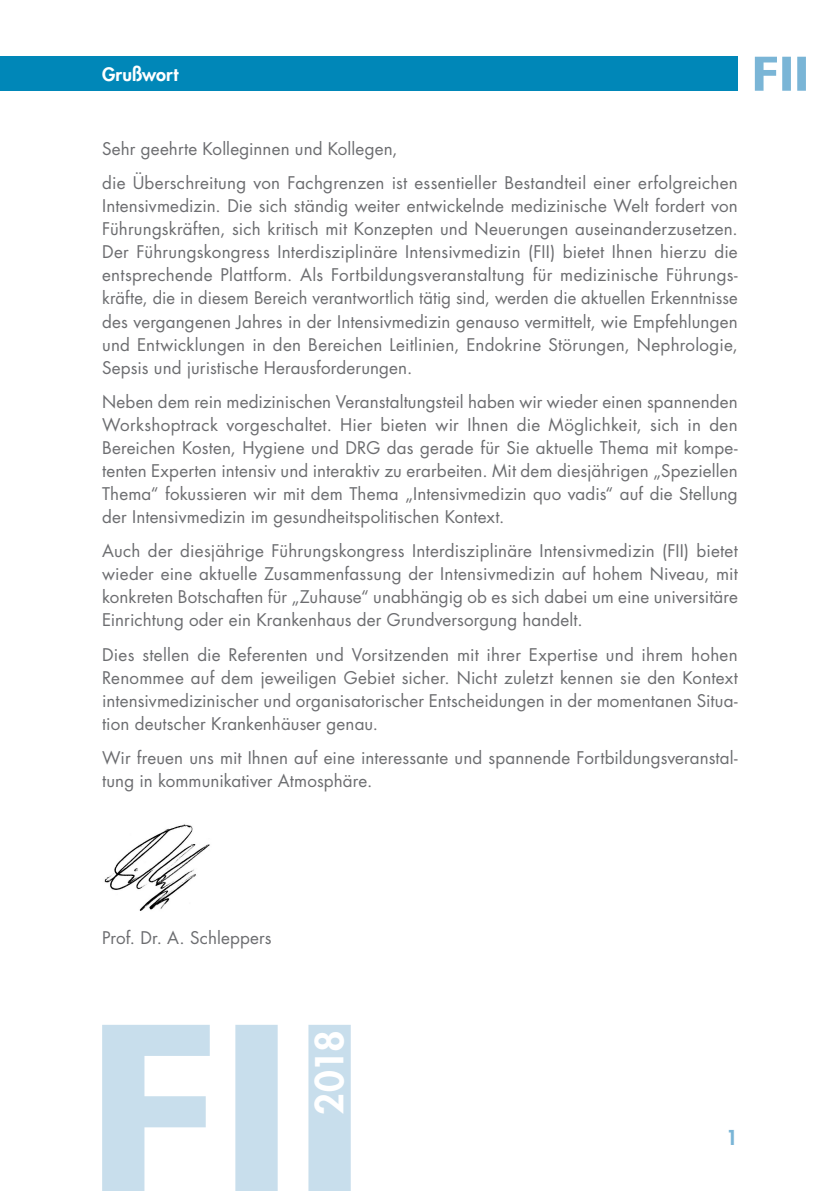
<style>
.page{position:relative;width:840px;height:1191px;background:#fff}
.page>*{position:absolute;margin:0;border:0;box-sizing:border-box;transform-origin:0 0}
.t1{font:800 37.6px "Futura";color:#fff}
.t2{font:800 20px "Futura";color:#7ab5d6}
.t3{font:800 18px "Futura";color:#fff}
.t4{font:17px/23px "Futura";letter-spacing:.01em;color:#6c6d70;text-align:justify}
</style>
<div class="page">
<div style="left:0;top:57px;width:737px;height:34px;background:#0087b8"></div>
<svg style="left:754px;top:57px;width:51px;height:34px"></svg>
<svg style="left:102px;top:1025px;width:248px;height:166px;fill:#c8deec"></svg>
<img style="left:104px;top:824px;width:106px;height:87px">
<p class="t3" style="left:102px;top:62px;width:78px">Grußwort</p>
<p class="t4" style="left:102px;top:131px;width:636px;line-height:34.4px">Sehr geehrte Kolleginnen und Kollegen,<br>die Überschreitung von Fachgrenzen ist essentieller Bestandteil einer erfolgreichen</p>
<p class="t4" style="left:102px;top:194px;width:636px">Intensivmedizin. Die sich ständig weiter entwickelnde medizinische Welt fordert von Führungskräften, sich kritisch mit Konzepten und Neuerungen auseinanderzusetzen.<br>Der Führungskongress Interdisziplinäre Intensivmedizin (FII) bietet Ihnen hierzu die entsprechende Plattform. Als Fortbildungsveranstaltung für medizinische Führungs‑ kräfte, die in diesem Bereich verantwortlich tätig sind, werden die aktuellen Erkenntnisse des vergangenen Jahres in der Intensivmedizin genauso vermittelt, wie Empfehlungen und Entwicklungen in den Bereichen Leitlinien, Endokrine Störungen, Nephrologie, Sepsis und juristische Herausforderungen.</p>
<p class="t4" style="left:102px;top:390px;width:636px">Neben dem rein medizinischen Veranstaltungsteil haben wir wieder einen spannenden Workshoptrack vorgeschaltet. Hier bieten wir Ihnen die Möglichkeit, sich in den Bereichen Kosten, Hygiene und DRG das gerade für Sie aktuelle Thema mit kompe&shy;tenten Experten intensiv und interaktiv zu erarbeiten. Mit dem diesjährigen „Speziellen Thema“ fokussieren wir mit dem Thema „Intensivmedizin quo vadis“ auf die Stellung der Intensivmedizin im gesundheitspolitischen Kontext.</p>
<p class="t4" style="left:102px;top:539px;width:637px">Auch der diesjährige Führungskongress Interdisziplinäre Intensivmedizin (FII) bietet wieder eine aktuelle Zusammenfassung der Intensivmedizin auf hohem Niveau, mit konkreten Botschaften für „Zuhause“ unabhängig ob es sich dabei um eine universitäre Einrichtung oder ein Krankenhaus der Grundversorgung handelt.</p>
<p class="t4" style="left:102px;top:642px;width:636px">Dies stellen die Referenten und Vorsitzenden mit ihrer Expertise und ihrem hohen Renommee auf dem jeweiligen Gebiet sicher. Nicht zuletzt kennen sie den Kontext intensivmedizinischer und organisatorischer Entscheidungen in der momentanen Situa&shy;tion deutscher Krankenhäuser genau.</p>
<p class="t4" style="left:102px;top:746px;width:636px">Wir freuen uns mit Ihnen auf eine interessante und spannende Fortbildungsveranstal&shy;tung in kommunikativer Atmosphäre.</p>
<p class="t4" style="left:102px;top:926px;width:171px">Prof. Dr. A. Schleppers</p>
<h1 class="t1" style="left:304px;top:1115px;width:87px;rotate:-90deg">2018</h1>
<p class="t2" style="left:725px;top:1123px;width:13px">1</p>
</div>
